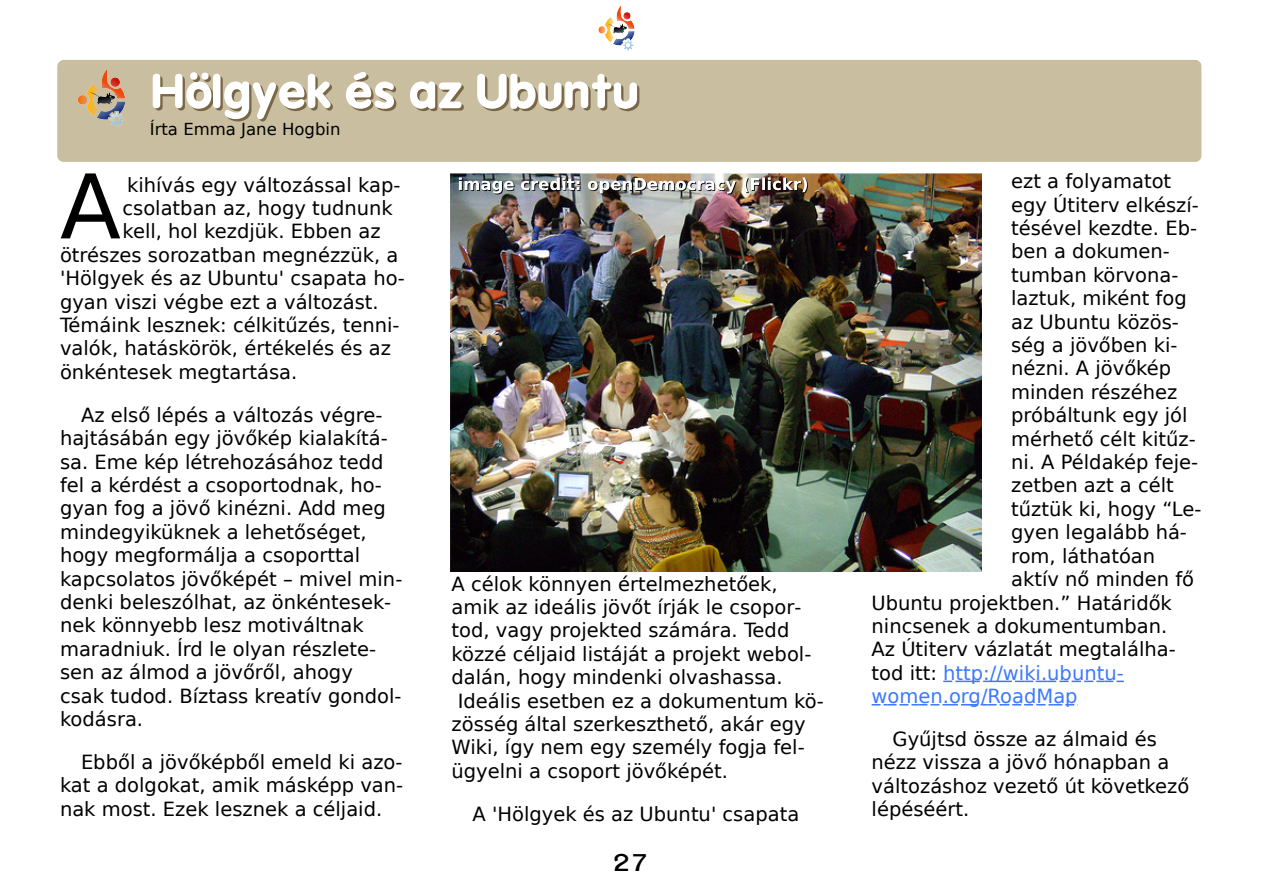
<style>
.page{position:relative;width:1263px;height:893px;background:#fff}
.page>*{position:absolute;margin:0;border:0;box-sizing:border-box;transform-origin:0 0}
.t1{font:89.1px "DejaVu Sans";color:#000}
.t2{font:700 24px "Garuda";color:#000}
.t3{font:19.5px/23.4px "DejaVu Sans";color:#000}
.t4{font:19.5px "DejaVu Sans";color:#3b78ff}
.t5{font:16.5px "DejaVu Sans";color:#000}
.s1{color:#000}
</style>
<div class="page">
<img style="left:598px;top:5px;width:37px;height:46px">
<div style="left:57px;top:60px;width:1144px;height:102px;background:#c9bea0"></div>
<svg style="left:153px;top:72px;width:180px;height:49px"></svg>
<svg style="left:346px;top:72px;width:50px;height:39px"></svg>
<svg style="left:410px;top:81px;width:54px;height:30px"></svg>
<svg style="left:477px;top:74px;width:162px;height:37px"></svg>
<img style="left:76px;top:67px;width:50px;height:60px">
<svg style="left:943px;top:681px;width:181px;height:1px"></svg>
<svg style="left:872px;top:704px;width:206px;height:1px"></svg>
<img style="left:450px;top:173px;width:531px;height:399px">
<svg style="left:459px;top:177px;width:56px;height:17px"></svg>
<svg style="left:521px;top:177px;width:59px;height:14px"></svg>
<img style="left:588px;top:178px;width:149px;height:16px">
<svg style="left:743px;top:177px;width:65px;height:16px"></svg>
<p class="t5" style="left:150px;top:120px;width:192px">Írta Emma Jane Hogbin</p>
<h1 class="t1" style="left:60px;top:156px;width:62px">A</h1>
<p class="t3" style="left:127px;top:173px;width:275px">kihívás egy változással kap-</p>
<p class="t3" style="left:122px;top:197px;width:272px">csolatban az, hogy tudnunk</p>
<p class="t3" style="left:122px;top:220px;width:260px">kell, hol kezdjük. Ebben az</p>
<p class="t3" style="left:60px;top:243px;width:340px">ötrészes sorozatban megnézzük, a</p>
<p class="t3" style="left:60px;top:267px;width:346px">'Hölgyek és az Ubuntu' csapata ho-</p>
<p class="t3" style="left:60px;top:290px;width:320px">gyan viszi végbe ezt a változást.</p>
<p class="t3" style="left:60px;top:314px;width:341px">Témáink lesznek: célkitűzés, tenni-</p>
<p class="t3" style="left:60px;top:337px;width:332px">valók, hatáskörök, értékelés és az</p>
<p class="t3" style="left:60px;top:360px;width:239px">önkéntesek megtartása.</p>
<p class="t3" style="left:60px;top:403px;width:344px;text-indent:21px">Az első lépés a változás végre&shy;hajtásábán egy jövőkép kialakítá&shy;sa. Eme kép létrehozásához tedd fel a kérdést a csoportodnak, ho&shy;gyan fog a jövő kinézni. Add meg mindegyiküknek a lehetőséget, hogy megformálja a csoporttal kapcsolatos jövőképét – mivel min&shy;denki beleszólhat, az önkéntesek&shy;nek könnyebb lesz motiváltnak maradniuk. Írd le olyan részlete&shy;sen az álmod a jövőről, ahogy<br>csak tudod. Bíztass kreatív gondol&shy;kodásra.</p>
<p class="t3" style="left:60px;top:750px;width:345px;text-align:justify;text-indent:21px">Ebből a jövőképből emeld ki azo&shy;kat a dolgokat, amik másképp van&shy;nak most. Ezek lesznek a céljaid.</p>
<p class="t3" style="left:452px;top:572px;width:328px">A célok könnyen értelmezhetőek,</p>
<p class="t3" style="left:452px;top:596px;width:351px">amik az ideális jövőt írják le csopor-</p>
<p class="t3" style="left:452px;top:619px;width:339px">tod, vagy projekted számára. Tedd</p>
<p class="t3" style="left:452px;top:642px;width:361px">közzé céljaid listáját a projekt webol-</p>
<p class="t3" style="left:452px;top:666px;width:333px">dalán, hogy mindenki olvashassa.</p>
<p class="t3" style="left:458px;top:689px;width:368px">Ideális esetben ez a dokumentum kö-</p>
<p class="t3" style="left:452px;top:713px;width:355px">zösség által szerkeszthető, akár egy</p>
<p class="t3" style="left:452px;top:736px;width:355px">Wiki, így nem egy személy fogja fel-</p>
<p class="t3" style="left:452px;top:759px;width:278px">ügyelni a csoport jövőképét.</p>
<p class="t3" style="left:472px;top:802px;width:328px">A 'Hölgyek és az Ubuntu' csapata</p>
<p class="t2" style="left:612px;top:848px;width:36px">27</p>
<p class="t3" style="left:1011px;top:170px;width:162px">ezt a folyamatot</p>
<p class="t3" style="left:1011px;top:193px;width:189px">egy Útiterv elkészí-</p>
<p class="t3" style="left:1011px;top:217px;width:187px">tésével kezdte. Eb-</p>
<p class="t3" style="left:1011px;top:240px;width:160px">ben a dokumen-</p>
<p class="t3" style="left:1011px;top:263px;width:169px">tumban körvona-</p>
<p class="t3" style="left:1011px;top:287px;width:177px">laztuk, miként fog</p>
<p class="t3" style="left:1011px;top:310px;width:169px">az Ubuntu közös-</p>
<p class="t3" style="left:1011px;top:334px;width:168px">ség a jövőben ki-</p>
<p class="t3" style="left:1011px;top:357px;width:162px">nézni. A jövőkép</p>
<p class="t3" style="left:1011px;top:380px;width:168px">minden részéhez</p>
<p class="t3" style="left:1011px;top:404px;width:178px">próbáltunk egy jól</p>
<p class="t3" style="left:1011px;top:427px;width:186px">mérhető célt kitűz-</p>
<p class="t3" style="left:1011px;top:451px;width:188px">ni. A Példakép feje-</p>
<p class="t3" style="left:1011px;top:474px;width:164px">zetben azt a célt</p>
<p class="t3" style="left:1011px;top:497px;width:192px">tűztük ki, hogy “Le-</p>
<p class="t3" style="left:1011px;top:521px;width:177px">gyen legalább há-</p>
<p class="t3" style="left:1011px;top:544px;width:146px">rom, láthatóan</p>
<p class="t3" style="left:1011px;top:568px;width:185px">aktív nő minden fő</p>
<p class="t3" style="left:872px;top:591px;width:302px">Ubuntu projektben.” Határidők</p>
<p class="t3" style="left:872px;top:614px;width:297px">nincsenek a dokumentumban.</p>
<p class="t3" style="left:872px;top:638px;width:306px">Az Útiterv vázlatát megtalálha-</p>
<p class="t4" style="left:872px;top:662px;width:254px"><span class="s1">tod itt:</span> http://wiki.ubuntu-</p>
<p class="t4" style="left:872px;top:685px;width:208px">women.org/RoadMap</p>
<p class="t3" style="left:872px;top:727px;width:319px;text-indent:21px">Gyűjtsd össze az álmaid és nézz vissza a jövő hónapban a változáshoz vezető út következő lépéséért.</p>
</div>
